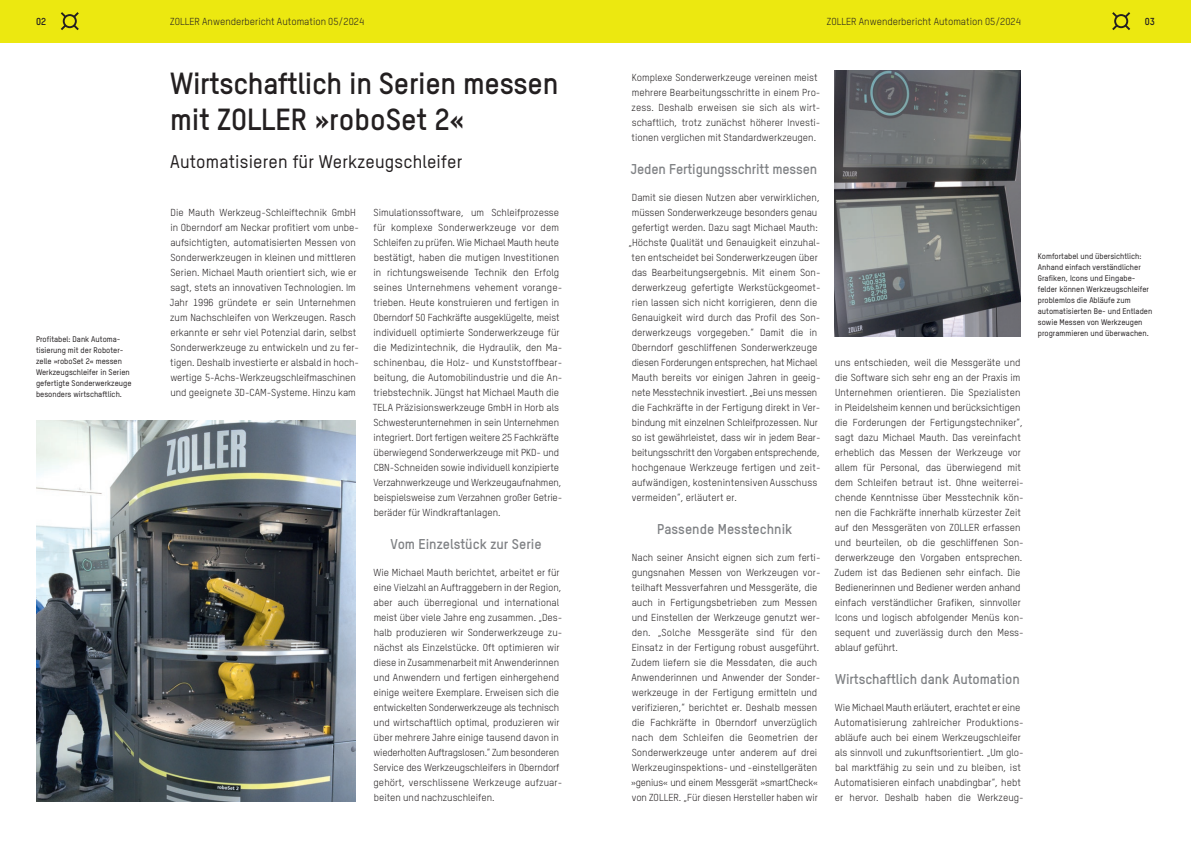
<style>
.page{position:relative;width:1191px;height:842px;background:#fff}
.page>*{position:absolute;margin:0;border:0;box-sizing:border-box;transform-origin:0 0}
.t1{font:700 30px/36px "TSTARPRO";letter-spacing:-.01em;color:#231f20}
.t2{font:500 18px "TSTARPRO";letter-spacing:.01em;color:#231f20}
.t3{font:700 14px "TSTARPRO";letter-spacing:-.005em;color:#808285}
.t4{font:10px/15px "TSTARPRO";color:#231f20}
.t5{font:700 10px "TSTARPRO";color:#231f20}
.t6{font:500 8px/11px "TSTARPRO";color:#231f20}
</style>
<div class="page">
<img style="left:36px;top:421px;width:320px;height:381px">
<img style="left:834px;top:71px;width:186px;height:265px">
<div style="left:0;top:0;width:1191px;height:43px;background:#ece810"></div>
<svg style="left:1112px;top:12px;width:18px;height:18px"></svg>
<svg style="left:61px;top:12px;width:18px;height:18px"></svg>
<p class="t5" style="left:36px;top:14px;width:12px">02</p>
<p class="t4" style="left:170px;top:13px;width:195px">ZOLLER Anwenderbericht Automation 05/2024</p>
<p class="t4" style="left:827px;top:13px;width:195px">ZOLLER Anwenderbericht Automation 05/2024</p>
<p class="t5" style="left:1144px;top:14px;width:12px">03</p>
<p class="t6" style="left:36px;top:333px;width:97px">Profitabel: Dank Automa&shy;tisierung mit der Roboter&shy;zelle »roboSet 2« messen<br>Werkzeugschleifer in Serien gefertigte Sonderwerkzeuge besonders wirtschaftlich.</p>
<h1 class="t1" style="left:170px;top:64px;width:390px">Wirtschaftlich in Serien messen mit ZOLLER »roboSet 2«</h1>
<h2 class="t2" style="left:170px;top:149px;width:294px">Automatisieren für Werkzeugschleifer</h2>
<p class="t4" style="left:170px;top:205px;width:191px">Die Mauth Werkzeug-Schleiftechnik GmbH in Oberndorf am Neckar profitiert vom unbe&shy;aufsichtigten, automatisierten Messen von Sonderwerkzeugen in kleinen und mittleren Serien. Michael Mauth orientiert sich, wie er sagt, stets an innovativen Technologien. Im Jahr 1996 gründete er sein Unternehmen zum Nachschleifen von Werkzeugen. Rasch erkannte er sehr viel Potenzial darin, selbst Sonderwerkzeuge zu entwickeln und zu fer&shy;tigen. Deshalb investierte er alsbald in hoch&shy;wertige 5-Achs-Werkzeugschleifmaschinen und geeignete 3D-CAM-Systeme. Hinzu kam</p>
<p class="t4" style="left:373px;top:205px;width:191px">Simulationssoftware, um Schleifprozesse für komplexe Sonderwerkzeuge vor dem Schleifen zu prüfen. Wie Michael Mauth heute bestätigt, haben die mutigen Investitionen in richtungsweisende Technik den Erfolg seines Unternehmens vehement vorange&shy;trieben. Heute konstruieren und fertigen in Oberndorf 50 Fachkräfte ausgeklügelte, meist individuell optimierte Sonderwerkzeuge für die Medizintechnik, die Hydraulik, den Ma&shy;schinenbau, die Holz- und Kunststoffbear&shy;beitung, die Automobilindustrie und die An&shy;triebstechnik. Jüngst hat Michael Mauth die TELA Präzisionswerkzeuge GmbH in Horb als Schwesterunternehmen in sein Unternehmen integriert. Dort fertigen weitere 25 Fachkräfte überwiegend Sonderwerkzeuge mit PKD- und CBN-Schneiden sowie individuell konzipierte Verzahnwerkzeuge und Werkzeugaufnahmen, beispielsweise zum Verzahnen großer Getrie&shy;beräder für Windkraftanlagen.</p>
<h3 class="t3" style="left:390px;top:534px;width:153px">Vom Einzelstück zur Serie</h3>
<p class="t4" style="left:373px;top:565px;width:190px">Wie Michael Mauth berichtet, arbeitet er für eine Vielzahl an Auftraggebern in der Region, aber auch überregional und international meist über viele Jahre eng zusammen. „Des&shy;halb produzieren wir Sonderwerkzeuge zu&shy;nächst als Einzelstücke. Oft optimieren wir diese in Zusammenarbeit mit Anwenderinnen und Anwendern und fertigen einhergehend einige weitere Exemplare. Erweisen sich die entwickelten Sonderwerkzeuge als technisch und wirtschaftlich optimal, produzieren wir über mehrere Jahre einige tausend davon in wiederholten Auftragslosen.“ Zum besonderen Service des Werkzeugschleifers in Oberndorf gehört, verschlissene Werkzeuge aufzuar&shy;beiten und nachzuschleifen.</p>
<p class="t4" style="left:631px;top:70px;width:191px">Komplexe Sonderwerkzeuge vereinen meist mehrere Bearbeitungsschritte in einem Pro&shy;zess. Deshalb erweisen sie sich als wirt&shy;schaftlich, trotz zunächst höherer Investi&shy;tionen verglichen mit Standardwerkzeugen.</p>
<h3 class="t3" style="left:631px;top:159px;width:188px">Jeden Fertigungsschritt messen</h3>
<p class="t4" style="left:632px;top:190px;width:189px">Damit sie diesen Nutzen aber verwirklichen,</p>
<p class="t4" style="left:632px;top:205px;width:187px">müssen Sonderwerkzeuge besonders genau</p>
<p class="t4" style="left:631px;top:220px;width:188px">gefertigt werden. Dazu sagt Michael Mauth:</p>
<p class="t4" style="left:628px;top:235px;width:193px">„Höchste Qualität und Genauigkeit einzuhal-</p>
<p class="t4" style="left:631px;top:250px;width:188px">ten entscheidet bei Sonderwerkzeugen über</p>
<p class="t4" style="left:631px;top:265px;width:190px">das Bearbeitungsergebnis. Mit einem Son-</p>
<p class="t4" style="left:631px;top:280px;width:190px">derwerkzeug gefertigte Werkstückgeomet-</p>
<p class="t4" style="left:632px;top:295px;width:187px">rien lassen sich nicht korrigieren, denn die</p>
<p class="t4" style="left:632px;top:310px;width:190px">Genauigkeit wird durch das Profil des Son-</p>
<p class="t4" style="left:631px;top:325px;width:187px">derwerkzeugs vorgegeben.“ Damit die in</p>
<p class="t4" style="left:632px;top:340px;width:187px">Oberndorf geschliffenen Sonderwerkzeuge</p>
<p class="t4" style="left:631px;top:355px;width:187px">diesen Forderungen entsprechen, hat Michael</p>
<p class="t4" style="left:632px;top:370px;width:190px">Mauth bereits vor einigen Jahren in geeig-</p>
<p class="t4" style="left:632px;top:385px;width:187px">nete Messtechnik investiert. „Bei uns messen</p>
<p class="t4" style="left:631px;top:400px;width:190px">die Fachkräfte in der Fertigung direkt in Ver-</p>
<p class="t4" style="left:632px;top:415px;width:187px">bindung mit einzelnen Schleifprozessen. Nur</p>
<p class="t4" style="left:632px;top:430px;width:190px">so ist gewährleistet, dass wir in jedem Bear-</p>
<p class="t4" style="left:632px;top:445px;width:189px">beitungsschritt den Vorgaben entsprechende,</p>
<p class="t4" style="left:632px;top:460px;width:190px">hochgenaue Werkzeuge fertigen und zeit-</p>
<p class="t4" style="left:631px;top:475px;width:187px">aufwändigen, kostenintensiven Ausschuss</p>
<p class="t4" style="left:631px;top:490px;width:107px">vermeiden“, erläutert er.</p>
<h3 class="t3" style="left:657px;top:519px;width:137px">Passende Messtechnik</h3>
<p class="t4" style="left:631px;top:550px;width:191px">Nach seiner Ansicht eignen sich zum ferti&shy;gungsnahen Messen von Werkzeugen vor&shy;teilhaft Messverfahren und Messgeräte, die auch in Fertigungsbetrieben zum Messen und Einstellen der Werkzeuge genutzt wer&shy;den. „Solche Messgeräte sind für den Einsatz in der Fertigung robust ausgeführt.<br>Zudem liefern sie die Messdaten, die auch Anwenderinnen und Anwender der Sonder&shy;werkzeuge in der Fertigung ermitteln und verifizieren,“ berichtet er. Deshalb messen die Fachkräfte in Oberndorf unverzüglich nach dem Schleifen die Geometrien der Sonderwerkzeuge unter anderem auf drei Werkzeuginspektions- und -einstellgeräten »genius« und einem Messgerät »smartCheck« von ZOLLER. „Für diesen Hersteller haben wir</p>
<p class="t4" style="left:834px;top:355px;width:191px">uns entschieden, weil die Messgeräte und die Software sich sehr eng an der Praxis im Unternehmen orientieren. Die Spezialisten in Pleidelsheim kennen und berücksichtigen die Forderungen der Fertigungstechniker“, sagt dazu Michael Mauth. Das vereinfacht erheblich das Messen der Werkzeuge vor allem für Personal, das überwiegend mit dem Schleifen betraut ist. Ohne weiterrei&shy;chende Kenntnisse über Messtechnik kön&shy;nen die Fachkräfte innerhalb kürzester Zeit auf den Messgeräten von ZOLLER erfassen und beurteilen, ob die geschliffenen Son&shy;derwerkzeuge den Vorgaben entsprechen.<br>Zudem ist das Bedienen sehr einfach. Die Bedienerinnen und Bediener werden anhand einfach verständlicher Grafiken, sinnvoller Icons und logisch abfolgender Menüs kon&shy;sequent und zuverlässig durch den Mess&shy;ablauf geführt.</p>
<h3 class="t3" style="left:835px;top:669px;width:186px">Wirtschaftlich dank Automation</h3>
<p class="t4" style="left:834px;top:700px;width:190px">Wie Michael Mauth erläutert, erachtet er eine Automatisierung zahlreicher Produktions&shy;abläufe auch bei einem Werkzeugschleifer als sinnvoll und zukunftsorientiert. „Um glo&shy;bal marktfähig zu sein und zu bleiben, ist Automatisieren einfach unabdingbar“, hebt er hervor. Deshalb haben die Werkzeug-</p>
<p class="t6" style="left:1037px;top:250px;width:116px">Komfortabel und übersichtlich:<br>Anhand einfach verständlicher<br>Grafiken, Icons und Eingabe&shy;felder können Werkzeugschleifer problemlos die Abläufe zum automatisierten Be- und Entladen sowie Messen von Werkzeugen programmieren und überwachen.</p>
</div>
